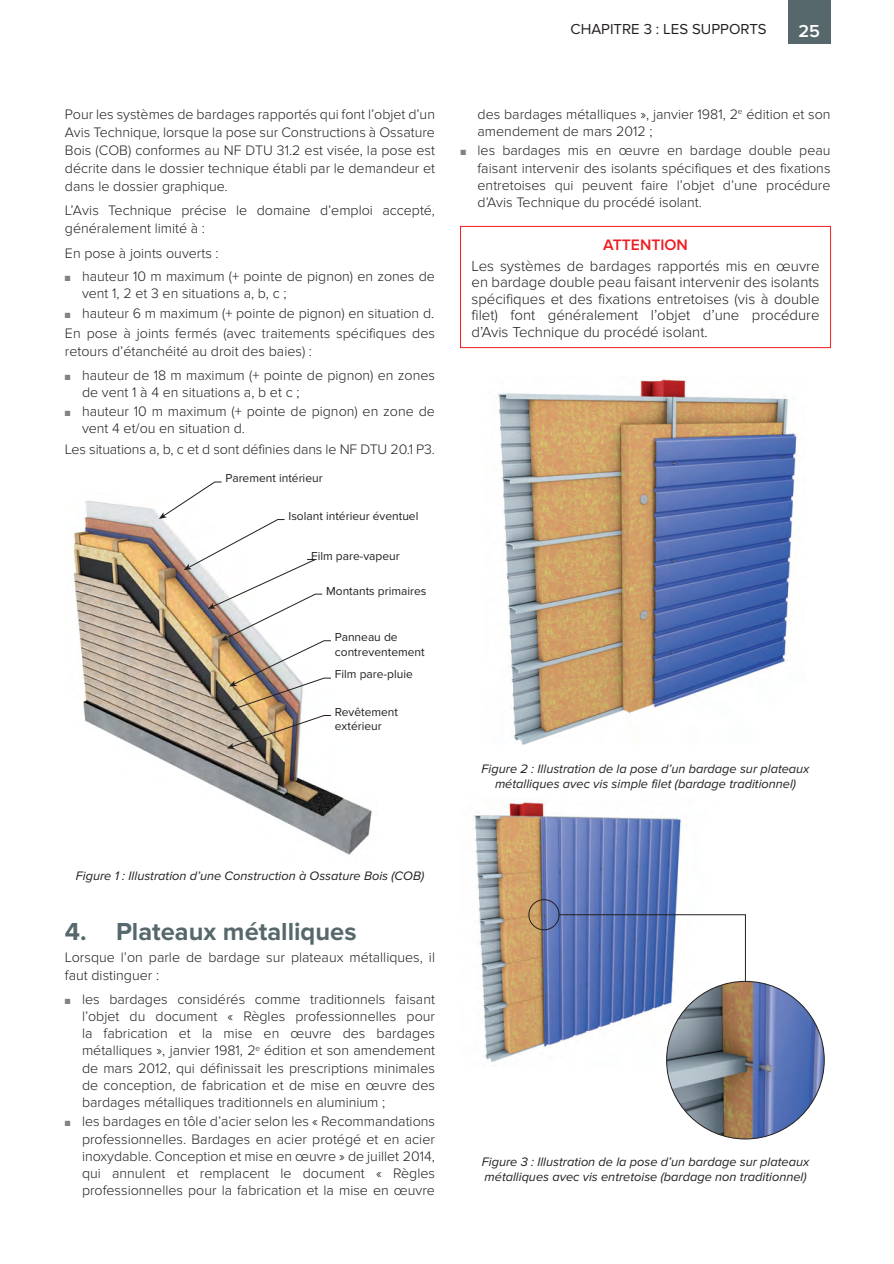
<style>
.page{position:relative;width:894px;height:1264px;background:#fff}
.page>*{position:absolute;margin:0;border:0;box-sizing:border-box;transform-origin:0 0}
.t1{font:700 25.5px "Proxima Nova";color:#57686c}
.t2{font:600 18px "Proxima Nova";color:#fff}
.t3{font:600 15.75px "Proxima Nova";color:#ee1d23}
.t4{font:300 15px/16.5px "Proxima Nova";color:#231f20;text-align:justify}
.t5{font:15px "Proxima Nova";color:#231f20}
.t6{font:300 14.25px/17.2px "Proxima Nova";color:#231f20}
.t7{font:italic 12.75px/15px "Proxima Nova";color:#231f20;text-align:center}
.t8{font:12px/14.4px "Proxima Nova";color:#231f20}
.t9{font:7.5px "Zapf Dingbats Std";color:#808285}
.s1{color:#808285}
</style>
<div class="page">
<div style="left:788px;top:0;width:42px;height:44px;background:#57686c"></div>
<img style="left:73px;top:500px;width:299px;height:355px">
<img style="left:159px;top:481px;width:173px;height:268px">
<div style="left:460px;top:226px;width:371px;height:122px;border:1px solid #ee1d23"></div>
<img style="left:498px;top:378px;width:299px;height:367px">
<img style="left:472px;top:802px;width:239px;height:265px">
<img style="left:666px;top:981px;width:158px;height:158px;border-radius:79px">
<div style="left:529px;top:899px;width:30px;height:31px;border:1px solid #231f20;border-radius:50%"></div>
<svg style="left:559px;top:914px;width:187px;height:68px"></svg>
<p class="t5" style="left:570px;top:21px;width:198px">CHAPITRE 3 : LES SUPPORTS</p>
<p class="t2" style="left:798px;top:20px;width:23px">25</p>
<p class="t6" style="left:65px;top:105px;width:371px;line-height:18px;text-align:justify">Pour les systèmes de bardages rapportés qui font l’objet d’un Avis Technique, lorsque la pose sur Constructions à Ossature Bois (COB) conformes au NF DTU 31.2 est visée, la pose est décrite dans le dossier technique établi par le demandeur et dans le dossier graphique.</p>
<p class="t6" style="left:65px;top:202px;width:371px;line-height:18px">L’Avis Technique précise le domaine d’emploi accepté, généralement limité à :</p>
<p class="t6" style="left:65px;top:244px;width:155px">En pose à joints ouverts :</p>
<p class="t6" style="left:82px;top:268px;width:354px;text-indent:-17px"><span class="s1">■</span> hauteur 10 m maximum (+ pointe de pignon) en zones de vent 1, 2 et 3 en situations a, b, c ;</p>
<p class="t9" style="left:71px;top:312px;width:4px">■</p>
<p class="t6" style="left:65px;top:303px;width:371px;line-height:20.1px"><span class="s1">■</span> hauteur 6 m maximum (+ pointe de pignon) en situation d.<br>En pose à joints fermés (avec traitements spécifiques des</p>
<p class="t6" style="left:65px;top:343px;width:249px">retours d’étanchéité au droit des baies) :</p>
<p class="t9" style="left:71px;top:373px;width:4px">■</p>
<p class="t6" style="left:82px;top:366px;width:354px;text-indent:-17px"><span class="s1">■</span> hauteur de 18 m maximum (+ pointe de pignon) en zones de vent 1 à 4 en situations a, b et c ;</p>
<p class="t6" style="left:82px;top:403px;width:354px;text-indent:-17px"><span class="s1">■</span> hauteur 10 m maximum (+ pointe de pignon) en zone de vent 4 et/ou en situation d.</p>
<p class="t6" style="left:65px;top:440px;width:371px">Les situations a, b, c et d sont définies dans le NF DTU 20.1 P3.</p>
<p class="t8" style="left:225px;top:471px;width:99px">Parement intérieur</p>
<p class="t8" style="left:288px;top:509px;width:131px">Isolant intérieur éventuel</p>
<p class="t8" style="left:311px;top:549px;width:90px">Film pare-vapeur</p>
<p class="t8" style="left:326px;top:583px;width:102px">Montants primaires</p>
<p class="t8" style="left:335px;top:630px;width:91px">Panneau de contreventement</p>
<p class="t8" style="left:335px;top:667px;width:79px">Film pare-pluie</p>
<p class="t8" style="left:335px;top:705px;width:65px">Revêtement extérieur</p>
<p class="t6" style="left:477px;top:106px;width:354px">des bardages métalliques », janvier 1981, 2<sup>e</sup> édition et son amendement de mars 2012 ;</p>
<p class="t6" style="left:477px;top:142px;width:354px;text-align:justify;text-indent:-17px"><span class="s1">■</span> les bardages mis en œuvre en bardage double peau faisant intervenir des isolants spécifiques et des fixations entretoises qui peuvent faire l’objet d’une procédure d’Avis Technique du procédé isolant.</p>
<p class="t3" style="left:603px;top:236px;width:86px">ATTENTION</p>
<p class="t4" style="left:471px;top:258px;width:349px">Les systèmes de bardages rapportés mis en œuvre en bardage double peau faisant intervenir des isolants spécifiques et des fixations entretoises (vis à double filet) font généralement l’objet d’une procédure d’Avis Technique du procédé isolant.</p>
<p class="t7" style="left:481px;top:762px;width:329px">Figure 2 : Illustration de la pose d’un bardage sur plateaux métalliques avec vis simple filet (bardage traditionnel)</p>
<p class="t7" style="left:76px;top:868px;width:350px">Figure 1 : Illustration d’une Construction à Ossature Bois (COB)</p>
<h1 class="t1" style="left:65px;top:916px;width:293px">4. Plateaux métalliques</h1>
<p class="t6" style="left:65px;top:948px;width:371px;line-height:18px">Lorsque l’on parle de bardage sur plateaux métalliques, il faut distinguer :</p>
<p class="t9" style="left:71px;top:997px;width:4px">■</p>
<p class="t6" style="left:82px;top:990px;width:354px;text-align:justify;text-indent:-17px"><span class="s1">■</span> les bardages considérés comme traditionnels faisant l’objet du document « Règles professionnelles pour la fabrication et la mise en œuvre des bardages métalliques », janvier 1981, 2<sup>e</sup> édition et son amendement de mars 2012, qui définissait les prescriptions minimales de conception, de fabrication et de mise en œuvre des bardages métalliques traditionnels en aluminium ;</p>
<p class="t6" style="left:82px;top:1113px;width:354px;text-align:justify;text-indent:-17px"><span class="s1">■</span> les bardages en tôle d’acier selon les « Recommandations professionnelles. Bardages en acier protégé et en acier inoxydable. Conception et mise en œuvre » de juillet 2014, qui annulent et remplacent le document « Règles professionnelles pour la fabrication et la mise en œuvre</p>
<p class="t7" style="left:482px;top:1154px;width:329px;text-align:left">Figure 3 : Illustration de la pose d’un bardage sur plateaux métalliques avec vis entretoise (bardage non traditionnel)</p>
</div>
